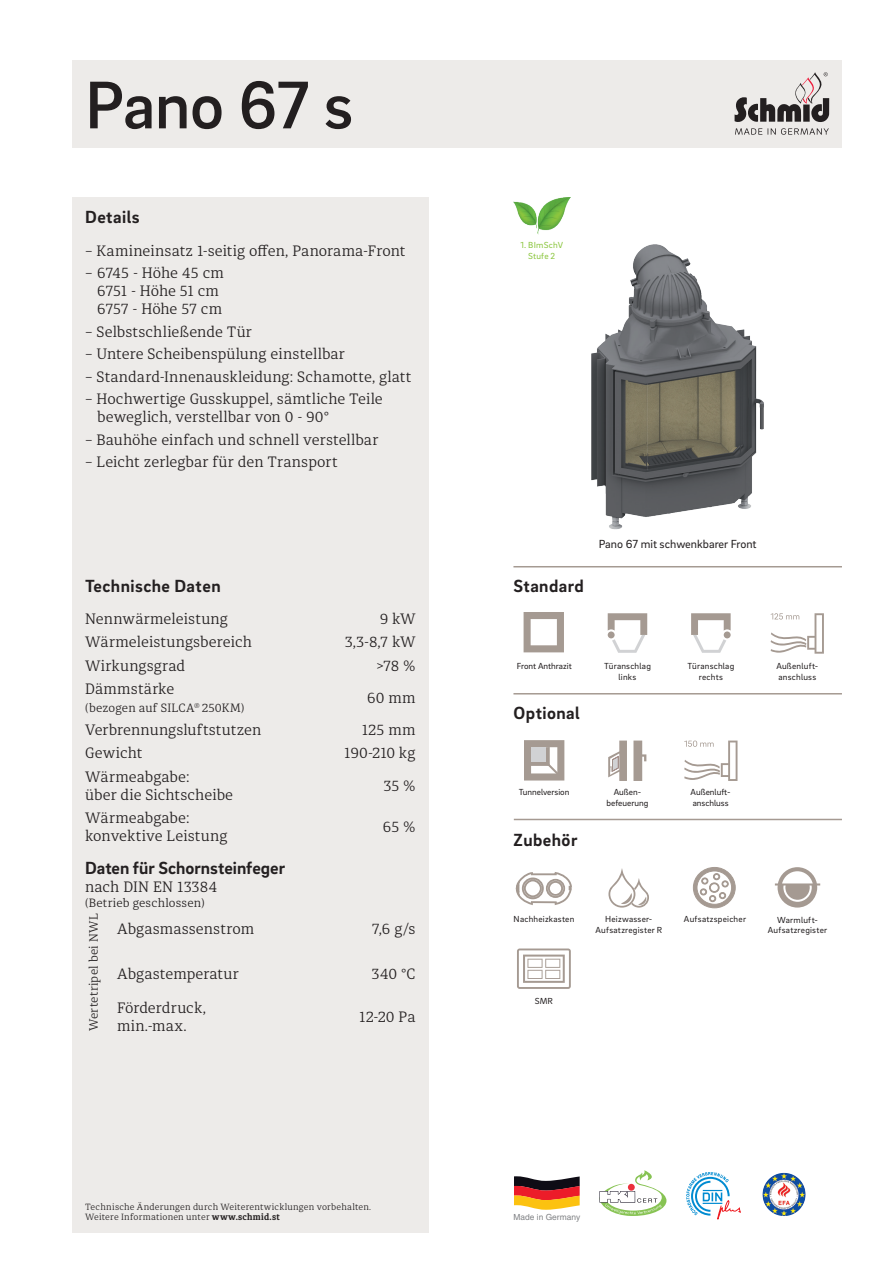
<style>
.page{position:relative;width:893px;height:1263px;background:#fff}
.page>*{position:absolute;margin:0;border:0;box-sizing:border-box;transform-origin:0 0}
.t1{font:500 69px "Brix Sans";letter-spacing:-.015em;color:#231f20}
.t2{font:700 18px "Brix Sans";letter-spacing:.025em;color:#231f20}
.t3{font:700 18px "Brix Sans";color:#231f20}
.t4{font:300 15px/23.4px "Diaria Pro";letter-spacing:.005em;color:#231f20}
.t5{font:300 12px "Diaria Pro";letter-spacing:.015em;color:#231f20}
.t6{font:12px "Brix Sans";color:#231f20}
.t7{font:9px/10.8px "Brix Sans";letter-spacing:.025em;color:#231f20;text-align:center}
.t8{font:300 9px/10.8px "Diaria Pro";letter-spacing:.025em;color:#231f20}
.t9{font:9px/10.8px "Brix Sans";color:#231f20;text-align:center}
.t10{font:9px/10.8px "Brix Sans";letter-spacing:.025em;color:#8bc63e;text-align:center}
.t11{font:8.4px "Helvetica LT Std";color:#808285}
.s1{font-weight:700}
</style>
<div class="page">
<div style="left:72px;top:60px;width:770px;height:87px;background:#edebe9"></div>
<div style="left:72px;top:198px;width:356px;height:1035px;background:#edebe9"></div>
<svg style="left:686px;top:1172px;width:55px;height:48px"></svg>
<img style="left:763px;top:1173px;width:21px;height:15px">
<svg style="left:514px;top:1176px;width:66px;height:34px"></svg>
<svg style="left:599px;top:1170px;width:67px;height:46px"></svg>
<svg style="left:735px;top:72px;width:94px;height:50px"></svg>
<svg style="left:735px;top:128px;width:94px;height:7px"></svg>
<img style="left:513px;top:198px;width:57px;height:36px">
<img style="left:591px;top:244px;width:173px;height:285px">
<svg style="left:691px;top:613px;width:40px;height:40px"></svg>
<div style="left:724px;top:631px;width:7px;height:7px;background:#a59a92;border-radius:50%"></div>
<svg style="left:608px;top:613px;width:39px;height:40px"></svg>
<div style="left:608px;top:631px;width:7px;height:7px;background:#a59a92;border-radius:50%"></div>
<svg style="left:771px;top:613px;width:53px;height:41px"></svg>
<svg style="left:524px;top:612px;width:40px;height:40px"></svg>
<svg style="left:517px;top:948px;width:54px;height:41px"></svg>
<svg style="left:608px;top:740px;width:19px;height:41px"></svg>
<svg style="left:633px;top:740px;width:13px;height:41px"></svg>
<svg style="left:684px;top:740px;width:53px;height:41px"></svg>
<svg style="left:524px;top:740px;width:40px;height:40px"></svg>
<svg style="left:608px;top:868px;width:41px;height:40px"></svg>
<svg style="left:693px;top:867px;width:43px;height:41px"></svg>
<svg style="left:515px;top:872px;width:57px;height:33px"></svg>
<hr style="left:513px;top:566px;width:329px;height:1px;background:#a59a92">
<hr style="left:514px;top:819px;width:328px;height:1px;background:#a59a92">
<hr style="left:513px;top:693px;width:329px;height:1px;background:#a59a92">
<svg style="left:775px;top:867px;width:45px;height:40px"></svg>
<h1 class="t1" style="left:85px;top:60px;width:270px">Pano 67 s</h1>
<p class="t2" style="left:85px;top:205px;width:56px">Details</p>
<p class="t4" style="left:85px;top:239px;width:322px">– Kamineinsatz 1-seitig offen, Panorama-Front</p>
<p class="t4" style="left:97px;top:264px;width:128px;line-height:18px;text-indent:-12px">– 6745 - Höhe 45 cm<br>6751 - Höhe 51 cm<br>6757 - Höhe 57 cm</p>
<p class="t4" style="left:85px;top:320px;width:168px">– Selbstschließende Tür</p>
<p class="t4" style="left:85px;top:342px;width:261px">– Untere Scheibenspülung einstellbar</p>
<p class="t4" style="left:85px;top:365px;width:328px">– Standard-Innenauskleidung: Schamotte, glatt</p>
<p class="t4" style="left:97px;top:390px;width:287px;line-height:18px;text-indent:-12px">– Hochwertige Gusskuppel, sämtliche Teile beweglich, verstellbar von 0 - 90°</p>
<p class="t4" style="left:85px;top:428px;width:295px">– Bauhöhe einfach und schnell verstellbar</p>
<p class="t4" style="left:85px;top:450px;width:254px">– Leicht zerlegbar für den Transport</p>
<p class="t2" style="left:85px;top:574px;width:137px">Technische Daten</p>
<p class="t4" style="left:85px;top:607px;width:168px">Nennwärmeleistung<br>Wärmeleistungsbereich<br>Wirkungsgrad<br>Dämmstärke</p>
<p class="t5" style="left:85px;top:700px;width:161px">(bezogen auf SILCA<sup>®</sup> 250KM)</p>
<p class="t4" style="left:85px;top:718px;width:178px">Verbrennungsluftstutzen<br>Gewicht<br>Wärmeabgabe:</p>
<p class="t4" style="left:85px;top:783px;width:150px">über die Sichtscheibe<br>Wärmeabgabe:</p>
<p class="t4" style="left:85px;top:824px;width:144px">konvektive Leistung</p>
<p class="t3" style="left:85px;top:856px;width:202px">Daten für Schornsteinfeger</p>
<p class="t4" style="left:85px;top:875px;width:133px">nach DIN EN 13384</p>
<p class="t5" style="left:85px;top:895px;width:121px">(Betrieb geschlossen)</p>
<p class="t5" style="left:87px;top:1031px;width:119px;rotate:-90deg">Wertetripel bei NWL</p>
<p class="t4" style="left:117px;top:917px;width:139px">Abgasmassenstrom</p>
<p class="t4" style="left:117px;top:962px;width:123px">Abgastemperatur</p>
<p class="t4" style="left:117px;top:998px;width:90px;line-height:18px">Förderdruck, min.-max.</p>
<p class="t4" style="left:345px;top:607px;width:72px;text-align:right">9 kW<br>3,3-8,7 kW &gt;78 %</p>
<p class="t4" style="left:362px;top:681px;width:55px;line-height:32.2px;text-align:center">60 mm<br>125 mm</p>
<p class="t4" style="left:344px;top:737px;width:73px;line-height:32.2px;text-align:right">190-210 kg<br>35 %</p>
<p class="t4" style="left:383px;top:815px;width:34px">65 %</p>
<p class="t4" style="left:372px;top:917px;width:45px">7,6 g/s</p>
<p class="t4" style="left:371px;top:962px;width:46px">340 °C</p>
<p class="t4" style="left:359px;top:1005px;width:58px">12-20 Pa</p>
<p class="t8" style="left:85px;top:1201px;width:288px">Technische Änderungen durch Weiterentwicklungen vorbehalten.<br>Weitere Informationen unter <span class="s1">www.schmid.st</span></p>
<p class="t10" style="left:520px;top:239px;width:44px">1. BImSchV<br>Stufe 2</p>
<p class="t2" style="left:513px;top:574px;width:72px">Standard</p>
<p class="t6" style="left:599px;top:537px;width:159px">Pano 67 mit schwenkbarer Front</p>
<p class="t9" style="left:517px;top:660px;width:56px">Front Anthrazit</p>
<p class="t2" style="left:514px;top:701px;width:68px">Optional</p>
<p class="t7" style="left:604px;top:660px;width:48px">Türanschlag links</p>
<p class="t7" style="left:687px;top:660px;width:48px">Türanschlag rechts</p>
<p class="t9" style="left:519px;top:786px;width:52px">Tunnelversion</p>
<p class="t2" style="left:514px;top:828px;width:65px">Zubehör</p>
<p class="t9" style="left:606px;top:786px;width:43px">Außen&shy;befeuerung</p>
<p class="t9" style="left:691px;top:786px;width:42px;text-align:left">Außenluft&shy;anschluss</p>
<p class="t7" style="left:776px;top:661px;width:44px;text-align:left">Außenluft&shy;anschluss</p>
<p class="t7" style="left:514px;top:913px;width:62px">Nachheizkasten</p>
<p class="t7" style="left:595px;top:913px;width:68px">Heizwasser-<br>Aufsatzregister R</p>
<p class="t7" style="left:684px;top:913px;width:64px">Aufsatzspeicher</p>
<p class="t7" style="left:768px;top:914px;width:61px">Warmluft-<br>Aufsatzregister</p>
<p class="t7" style="left:535px;top:995px;width:19px">SMR</p>
<p class="t11" style="left:513px;top:1212px;width:68px">Made in Germany</p>
</div>
